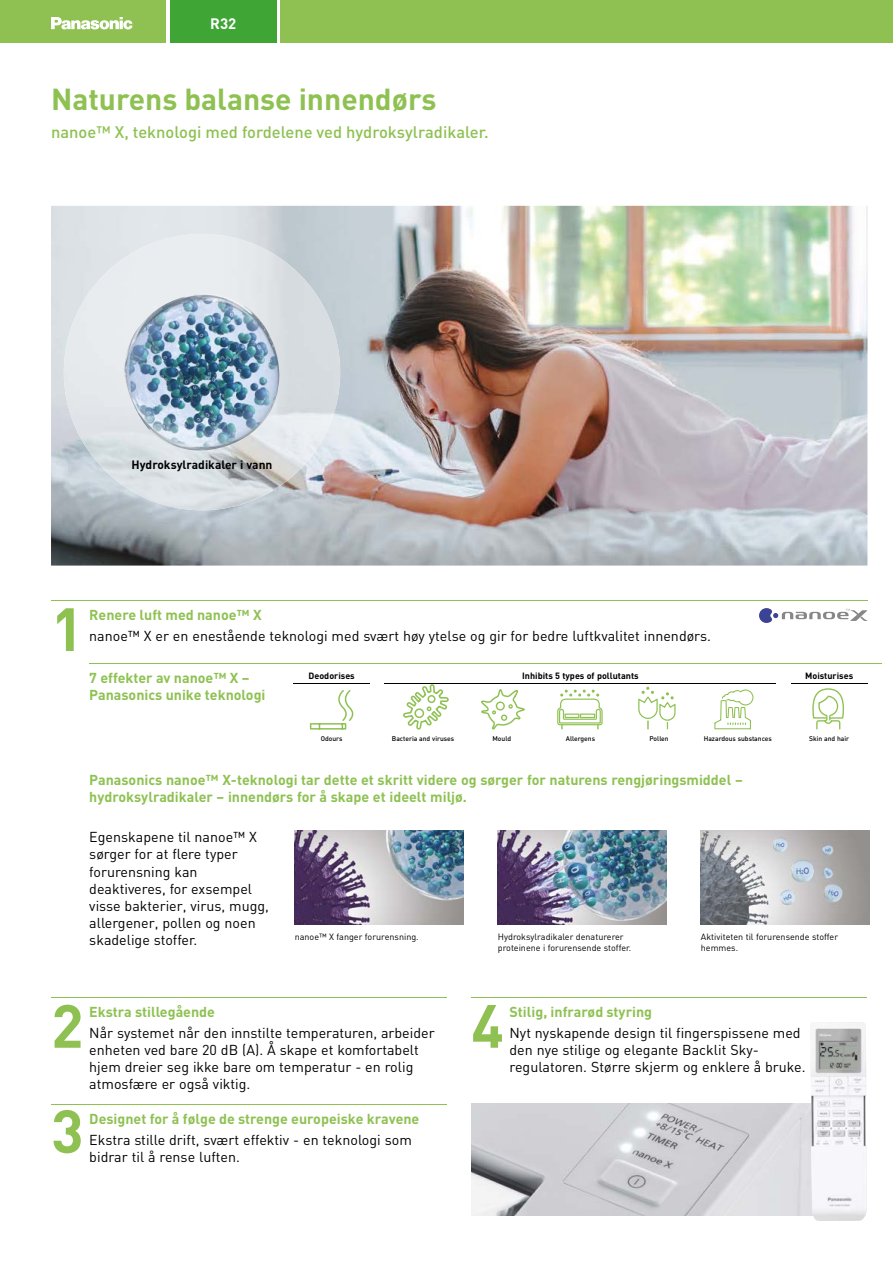
<style>
.page{position:relative;width:893px;height:1263px;background:#fff}
.page>*{position:absolute;margin:0;border:0;box-sizing:border-box;transform-origin:0 0}
.t1{font:700 60px/105.3px "DIN";color:#8ec152}
.t2{font:700 30px "DIN";color:#8ec152}
.t3{font:500 16.5px "DIN";color:#8ec152}
.t4{font:700 15px "DIN";color:#fff}
.t5{font:14.25px/17.1px "DIN";color:#000}
.t6{font:700 14.25px/17.1px "DIN";color:#8ec152}
.t7{font:700 12px "DIN";color:#000}
.t8{font:9px/10.8px "DIN";color:#000}
.t9{font:700 9px "DIN";color:#000}
.t10{font:500 6.75px "DIN";color:#000}
</style>
<div class="page">
<div style="left:0;top:0;width:166px;height:43px;background:#8ec152"></div>
<svg style="left:51px;top:17px;width:81px;height:13px"></svg>
<div style="left:281px;top:0;width:612px;height:43px;background:#8ec152"></div>
<div style="left:170px;top:0;width:106px;height:43px;background:#3fa535"></div>
<img style="left:471px;top:1103px;width:339px;height:113px">
<img style="left:810px;top:1022px;width:57px;height:199px">
<hr style="left:51px;top:600px;width:816px;height:1px;background:#8ec152">
<svg style="left:759px;top:608px;width:108px;height:15px"></svg>
<hr style="left:89px;top:663px;width:792px;height:1px;background:#8ec152">
<hr style="left:791px;top:683px;width:76px;height:1px;background:#000">
<hr style="left:293px;top:683px;width:77px;height:1px;background:#000">
<hr style="left:385px;top:683px;width:391px;height:1px;background:#000">
<svg style="left:310px;top:690px;width:43px;height:39px"></svg>
<svg style="left:403px;top:684px;width:46px;height:45px"></svg>
<svg style="left:481px;top:689px;width:44px;height:40px"></svg>
<svg style="left:557px;top:689px;width:46px;height:40px"></svg>
<svg style="left:638px;top:687px;width:38px;height:42px"></svg>
<svg style="left:714px;top:689px;width:39px;height:40px"></svg>
<svg style="left:812px;top:688px;width:32px;height:41px"></svg>
<img style="left:295px;top:831px;width:169px;height:93px">
<img style="left:498px;top:831px;width:169px;height:93px">
<img style="left:701px;top:831px;width:169px;height:93px">
<img style="left:51px;top:206px;width:816px;height:360px">
<img style="left:64px;top:234px;width:276px;height:276px;border-radius:138px">
<img style="left:124px;top:293px;width:155px;height:158px">
<hr style="left:51px;top:997px;width:395px;height:1px;background:#8ec152">
<hr style="left:51px;top:1104px;width:395px;height:1px;background:#8ec152">
<hr style="left:471px;top:997px;width:396px;height:1px;background:#8ec152">
<p class="t4" style="left:210px;top:14px;width:28px">R32</p>
<h2 class="t2" style="left:51px;top:80px;width:387px">Naturens balanse innendørs</h2>
<p class="t3" style="left:51px;top:122px;width:439px">nanoe™ X, teknologi med fordelene ved hydroksylradikaler.</p>
<p class="t7" style="left:131px;top:457px;width:142px">Hydroksylradikaler i vann</p>
<h1 class="t1" style="left:51px;top:574px;width:34px">1</h1>
<p class="t6" style="left:89px;top:606px;width:174px">Renere luft med nanoe™ X</p>
<p class="t5" style="left:89px;top:627px;width:623px">nanoe™ X er en enestående teknologi med svært høy ytelse og gir for bedre luftkvalitet innendørs.</p>
<p class="t6" style="left:89px;top:669px;width:178px">7 effekter av nanoe™ X –<br>Panasonics unike teknologi</p>
<p class="t10" style="left:321px;top:734px;width:23px">Odours</p>
<p class="t10" style="left:392px;top:734px;width:64px">Bacteria and viruses</p>
<p class="t10" style="left:492px;top:734px;width:20px">Mould</p>
<p class="t10" style="left:566px;top:734px;width:31px">Allergens</p>
<p class="t10" style="left:649px;top:734px;width:21px">Pollen</p>
<p class="t10" style="left:704px;top:734px;width:70px">Hazardous substances</p>
<p class="t10" style="left:809px;top:734px;width:42px">Skin and hair</p>
<p class="t9" style="left:309px;top:669px;width:48px">Deodorises</p>
<p class="t9" style="left:522px;top:669px;width:118px">Inhibits 5 types of pollutants</p>
<p class="t9" style="left:805px;top:669px;width:49px">Moisturises</p>
<p class="t6" style="left:89px;top:770px;width:655px">Panasonics nanoe™ X-teknologi tar dette et skritt videre og sørger for naturens rengjøringsmiddel – hydroksylradikaler – innendørs for å skape et ideelt miljø.</p>
<p class="t5" style="left:89px;top:828px;width:181px">Egenskapene til nanoe™ X sørger for at flere typer forurensning kan deaktiveres, for exsempel visse bakterier, virus, mugg, allergener, pollen og noen skadelige stoffer.</p>
<p class="t8" style="left:295px;top:931px;width:125px">nanoe™ X fanger forurensning.</p>
<p class="t8" style="left:498px;top:931px;width:135px">Hydroksylradikaler denaturerer proteinene i forurensende stoffer.</p>
<p class="t8" style="left:701px;top:931px;width:139px">Aktiviteten til forurensende stoffer hemmes.</p>
<p class="t6" style="left:89px;top:1002px;width:127px">Ekstra stillegående</p>
<p class="t5" style="left:89px;top:1024px;width:347px">Når systemet når den innstilte temperaturen, arbeider enheten ved bare 20 dB (A). Å skape et komfortabelt hjem dreier seg ikke bare om temperatur - en rolig atmosfære er også viktig.</p>
<p class="t6" style="left:89px;top:1109px;width:332px">Designet for å følge de strenge europeiske kravene</p>
<p class="t5" style="left:89px;top:1131px;width:324px">Ekstra stille drift, svært effektiv - en teknologi som bidrar til å rense luften.</p>
<h1 class="t1" style="left:51px;top:971px;width:34px">2<br>3</h1>
<h1 class="t1" style="left:471px;top:971px;width:34px">4</h1>
<p class="t6" style="left:509px;top:1002px;width:144px">Stilig, infrarød styring</p>
<p class="t5" style="left:509px;top:1024px;width:298px">Nyt nyskapende design til fingerspissene med den nye stilige og elegante Backlit Sky&shy;regulatoren. Større skjerm og enklere å bruke.</p>
</div>
